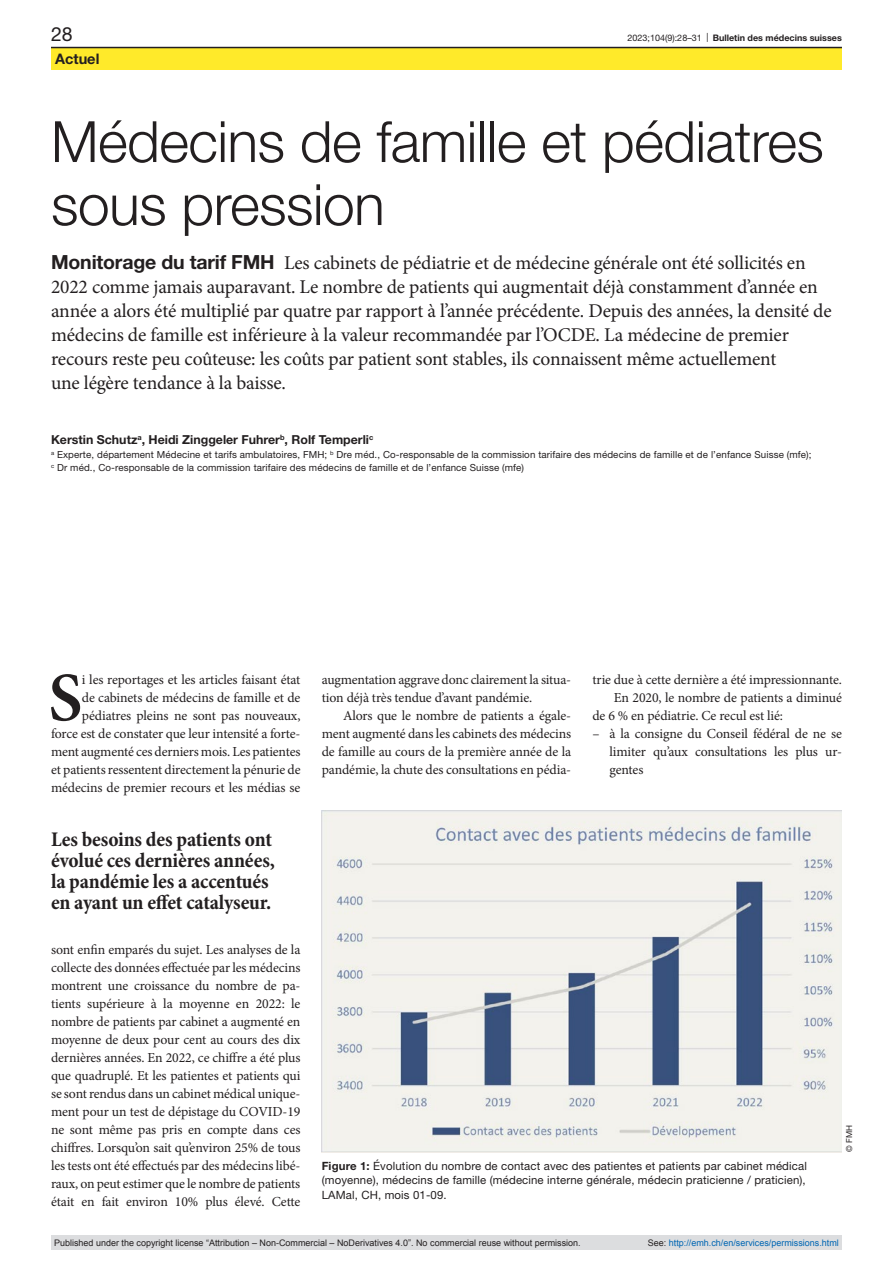
<style>
.page{position:relative;width:893px;height:1263px;background:#fff}
.page>*{position:absolute;margin:0;border:0;box-sizing:border-box;transform-origin:0 0}
.paragraph-initial{font:600 69.15px "Minion Pro";color:#231f20}
.article-title-L38{font:300 57px/63px "Helvetica Neue LT Pro";letter-spacing:-.01em;color:#231f20}
.quote{font:700 condensed 21px/21px "Minion Pro";letter-spacing:-.01em;color:#231f20}
.lead{font:19.5px/24px "Minion Pro";letter-spacing:-.01em;color:#231f20}
.pagina{font:19.5px "Helvetica Neue LT Pro";color:#231f20}
.rubrik{font:700 14.55px "Helvetica Neue LT Pro";color:#231f20}
.paragraph-initial-2{font:13.8px/18px "Minion Pro";letter-spacing:-.01em;color:#231f20;text-align:justify}
.paragraph-indent{font:13.8px/18px "Minion Pro";letter-spacing:-.01em;color:#231f20;text-align:justify}
.authors{font:700 12.3px "Helvetica Neue LT Pro";color:#231f20}
.figure-caption{font:11.4px/14.2px "Helvetica Neue LT Pro";letter-spacing:.01em;color:#231f20;text-align:justify}
.affiliations{font:9.75px/13.5px "Helvetica Neue LT Pro";letter-spacing:.01em;color:#231f20}
.t1{font:9px "Arial";color:#231f20}
.t2{font:9px "Arial";color:#0066b3}
.t3{font:700 9px "Helvetica Neue LT Pro";color:#231f20}
.credits{font:8.25px "Helvetica Neue LT Pro";color:#231f20}
.s1{font-weight:400}
.s2{font-family:"Helvetica Neue LT Pro";font-weight:700}
.s3{font-weight:700}
.s4{color:#231f20}
</style>
<div class="page">
<img style="left:322px;top:811px;width:520px;height:341px">
<div style="left:51px;top:47px;width:791px;height:23px;background:#ffea2a"></div>
<hr style="left:51px;top:47px;width:791px;height:1px;background:#231f20">
<div style="left:51px;top:1235px;width:791px;height:15px;background:#dcdddf"></div>
<p class="pagina" style="left:51px;top:22px;width:23px">28</p>
<p class="t3" style="left:628px;top:32px;width:216px"><span class="s1">2023;104(9):28–31 |</span> Bulletin des médecins suisses</p>
<p class="rubrik" style="left:55px;top:49px;width:46px">Actuel</p>
<p class="article-title-L38" style="left:51px;top:109px;width:774px">Médecins de famille et pédiatres sous pression</p>
<p class="lead" style="left:51px;top:251px;width:782px"><span class="s2">Monitorage du tarif FMH</span> Les cabinets de pédiatrie et de médecine générale ont été sollicités en 2022 comme jamais auparavant. Le nombre de patients qui augmentait déjà constamment d’année en année a alors été multiplié par quatre par rapport à l’année précédente. Depuis des années, la densité de médecins de famille est inférieure à la valeur recommandée par l’OCDE. La médecine de premier recours reste peu coûteuse: les coûts par patient sont stables, ils connaissent même actuellement<br>une légère tendance à la baisse.</p>
<p class="authors" style="left:51px;top:432px;width:324px">Kerstin Schutz<sup>a</sup>, Heidi Zinggeler Fuhrer<sup>b</sup>, Rolf Temperli<sup>c</sup></p>
<p class="affiliations" style="left:51px;top:447px;width:762px"><sup>a</sup> Experte, département Médecine et tarifs ambulatoires, FMH; <sup>b</sup> Dre méd., Co-responsable de la commission tarifaire des médecins de famille et de l’enfance Suisse (mfe); <sup>c</sup> Dr méd., Co-responsable de la commission tarifaire des médecins de famille et de l’enfance Suisse (mfe)</p>
<p class="paragraph-initial" style="left:48px;top:650px;width:36px">S</p>
<p class="paragraph-initial-2" style="left:51px;top:671px;width:251px;text-align:right">i les reportages et les articles faisant état<br>de cabinets de médecins de famille et de pédiatres pleins ne sont pas nouveaux,<br>force est de constater que leur intensité a forte&shy;ment augmenté ces derniers mois. Les patientes et patients ressentent directement la pénurie de médecins de premier recours et les médias se</p>
<p class="quote" style="left:51px;top:830px;width:225px">Les besoins des patients ont évolué ces dernières années, la pandémie les a accentués en ayant un effet catalyseur.</p>
<p class="paragraph-initial-2" style="left:51px;top:941px;width:251px">sont enfin emparés du sujet. Les analyses de la collecte des données effectuée par les médecins montrent une croissance du nombre de pa&shy;tients supérieure à la moyenne en 2022: le nombre de patients par cabinet a augmenté en moyenne de deux pour cent au cours des dix dernières années. En 2022, ce chiffre a été plus que quadruplé. Et les patientes et patients qui se sont rendus dans un cabinet médical unique&shy;ment pour un test de dépistage du COVID-19 ne sont même pas pris en compte dans ces chiffres. Lorsqu’on sait qu’environ 25% de tous les tests ont été effectués par des médecins libé&shy;raux, on peut estimer que le nombre de patients était en fait environ 10% plus élevé. Cette</p>
<p class="paragraph-initial-2" style="left:322px;top:671px;width:251px">augmentation aggrave donc clairement la situa&shy;tion déjà très tendue d’avant pandémie.</p>
<p class="paragraph-indent" style="left:322px;top:707px;width:251px;text-indent:21px">Alors que le nombre de patients a égale&shy;ment augmenté dans les cabinets des médecins de famille au cours de la première année de la pandémie, la chute des consultations en pédia-</p>
<p class="paragraph-indent" style="left:592px;top:671px;width:251px">trie due à cette dernière a été impressionnante.</p>
<p class="paragraph-indent" style="left:592px;top:689px;width:251px;text-indent:21px">En 2020, le nombre de patients a diminué de 6 % en pédiatrie. Ce recul est lié:</p>
<p class="paragraph-initial-2" style="left:609px;top:725px;width:234px;text-indent:-17px">– à la consigne du Conseil fédéral de ne se limiter qu’aux consultations les plus ur&shy;gentes</p>
<p class="credits" style="left:844px;top:1152px;width:29px;rotate:-90deg">© FMH</p>
<p class="figure-caption" style="left:322px;top:1159px;width:487px"><span class="s3">Figure 1:</span> Évolution du nombre de contact avec des patientes et patients par cabinet médical (moyenne), médecins de famille (médecine interne générale, médecin praticienne / praticien), LAMal, CH, mois 01-09.</p>
<p class="t1" style="left:54px;top:1237px;width:528px">Published under the copyright license “Attribution – Non-Commercial – NoDerivatives 4.0”. No commercial reuse without permission.</p>
<p class="t2" style="left:648px;top:1237px;width:193px"><span class="s4">See:</span> http://emh.ch/en/services/permissions.html</p>
</div>
